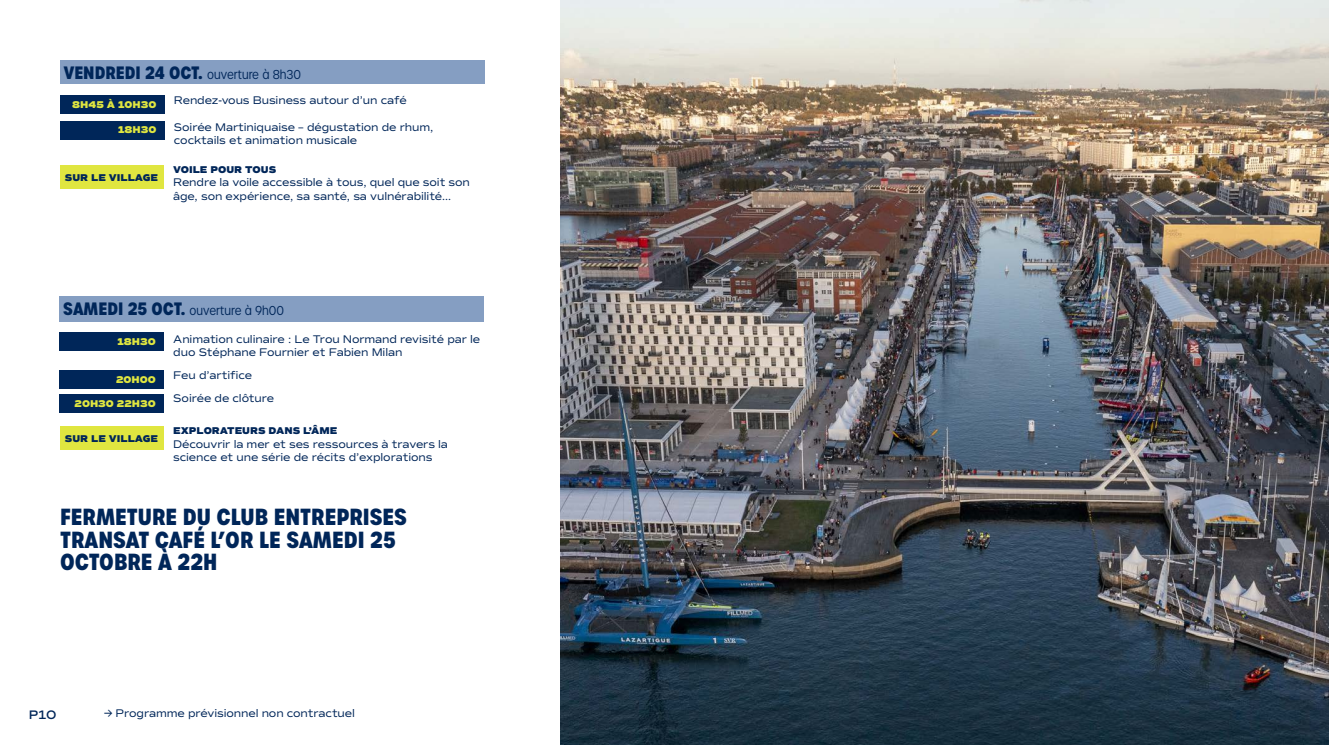
<style>
.page{position:relative;width:1329px;height:745px;background:#fff}
.page>*{position:absolute;margin:0;border:0;box-sizing:border-box;transform-origin:0 0}
.t1{font:700 22.5px/22.5px "Urbane Condensed";color:#002659}
.t2{font:700 17.38px "Urbane Condensed";color:#002659}
.t3{font:300 12.5px "Urbane Condensed";color:#002659}
.t4{font:600 12.5px "Commuters Sans";color:#002659}
.t5{font:11.25px/13.5px "Commuters Sans";letter-spacing:-.01em;color:#002659}
.t6{font:800 10px "Commuters Sans";color:#002659}
.t7{font:800 10px "Commuters Sans";color:#e0e640}
.s1{font-weight:300;font-size:12.5px}
.s2{font-weight:700;font-size:17.38px}
</style>
<div class="page">
<div style="left:60px;top:60px;width:424px;height:24px;background:#859ec2"></div>
<div style="left:60px;top:295px;width:424px;height:26px;background:#859ec2"></div>
<div style="left:60px;top:95px;width:104px;height:19px;background:#002659"></div>
<div style="left:60px;top:332px;width:104px;height:18px;background:#002659"></div>
<div style="left:60px;top:121px;width:104px;height:18px;background:#002659"></div>
<div style="left:60px;top:370px;width:104px;height:18px;background:#002659"></div>
<div style="left:60px;top:394px;width:104px;height:18px;background:#002659"></div>
<img style="left:560px;top:0;width:769px;height:744px">
<div style="left:60px;top:165px;width:103px;height:24px;background:#e0e640"></div>
<div style="left:60px;top:426px;width:103px;height:24px;background:#e0e640"></div>
<h2 class="t2" style="left:64px;top:60px;width:239px">VENDREDI 24 OCT. <span class="s1">ouverture à 8h30</span></h2>
<p class="t7" style="left:72px;top:98px;width:86px">8H45 À 10H30</p>
<p class="t7" style="left:118px;top:124px;width:40px">18H30</p>
<p class="t6" style="left:65px;top:171px;width:95px">SUR LE VILLAGE</p>
<p class="t5" style="left:174px;top:93px;width:234px">Rendez-vous Business autour d’un café</p>
<p class="t5" style="left:174px;top:120px;width:261px">Soirée Martiniquaise – dégustation de rhum, cocktails et animation musicale</p>
<p class="t6" style="left:173px;top:163px;width:105px">VOILE POUR TOUS</p>
<p class="t5" style="left:173px;top:176px;width:298px">Rendre la voile accessible à tous, quel que soit son âge, son expérience, sa santé, sa vulnérabilité…</p>
<p class="t3" style="left:63px;top:302px;width:222px"><span class="s2">SAMEDI 25 OCT.</span> ouverture à 9h00</p>
<p class="t7" style="left:117px;top:335px;width:40px">18H30</p>
<p class="t7" style="left:116px;top:373px;width:41px">20H00</p>
<p class="t7" style="left:74px;top:397px;width:83px">20H30 22H30</p>
<p class="t6" style="left:65px;top:432px;width:95px">SUR LE VILLAGE</p>
<p class="t5" style="left:173px;top:332px;width:308px">Animation culinaire : Le Trou Normand revisité par le duo Stéphane Fournier et Fabien Milan</p>
<p class="t5" style="left:173px;top:363px;width:102px;line-height:23.4px">Feu d’artifice<br>Soirée de clôture</p>
<p class="t6" style="left:173px;top:424px;width:166px">EXPLORATEURS DANS L’ÂME</p>
<p class="t5" style="left:173px;top:436px;width:276px">Découvrir la mer et ses ressources à travers la science et une série de récits d’explorations</p>
<h1 class="t1" style="left:60px;top:505px;width:348px">FERMETURE DU CLUB ENTREPRISES<br>TRANSAT CAFÉ L’OR LE SAMEDI 25<br>OCTOBRE À 22H</h1>
<p class="t4" style="left:29px;top:706px;width:29px">P10</p>
<p class="t5" style="left:104px;top:705px;width:252px">→ Programme prévisionnel non contractuel</p>
</div>
